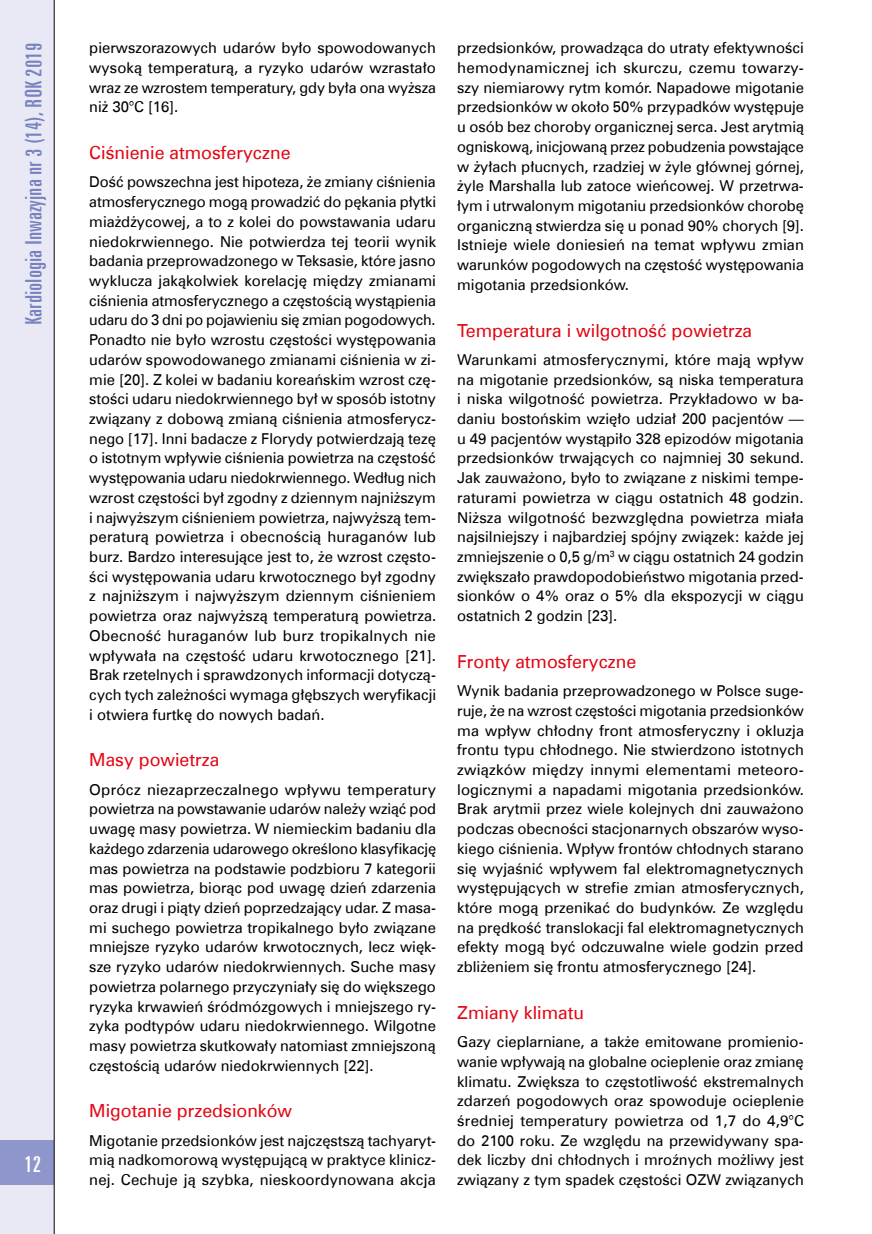
<style>
.page{position:relative;width:872px;height:1234px;background:#fff}
.page>*{position:absolute;margin:0;border:0;box-sizing:border-box;transform-origin:0 0}
.t1{font:22.5px "Zurich X Cn EU";color:#7882bf;scale:1.07 1}
.t2{font:22.5px "Zurich X Cn EU";color:#fff;scale:1.07 1}
.t3{font:18px "Zurich EU";color:#e30613}
.t4{font:15px/19.6px "Zurich EU";color:#000;text-align:justify}
</style>
<div class="page">
<div style="left:0;top:0;width:54px;height:1233px;background:#e9e9f6"></div>
<div style="left:0;top:1140px;width:54px;height:44px;background:#8f96cb"></div>
<hr style="left:54px;top:0;width:1px;height:1233px;background:#000">
<h1 class="t1" style="left:20px;top:325px;width:265px;rotate:-90deg">Kardiologia Inwazyjna nr 3 (14), ROK 2019</h1>
<p class="t4" style="left:89px;top:38px;width:348px">pierwszorazowych udarów było spowodowanych wysoką temperaturą, a ryzyko udarów wzrastało wraz ze wzrostem temperatury, gdy była ona wyższa niż 30°C [16].</p>
<p class="t3" style="left:89px;top:142px;width:203px">Ciśnienie atmosferyczne</p>
<p class="t4" style="left:89px;top:172px;width:348px">Dość powszechna jest hipoteza, że zmiany ciśnienia atmosferycznego mogą prowadzić do pękania płytki miażdżycowej, a to z kolei do powstawania udaru niedokrwiennego. Nie potwierdza tej teorii wynik badania przeprowadzonego w Teksasie, które jasno wyklucza jakąkolwiek korelację między zmianami ciśnienia atmosferycznego a częstością wystąpienia udaru do 3 dni po pojawieniu się zmian pogodowych.<br>Ponadto nie było wzrostu częstości występowania udarów spowodowanego zmianami ciśnienia w zi&shy;mie [20]. Z kolei w badaniu koreańskim wzrost czę&shy;stości udaru niedokrwiennego był w sposób istotny związany z dobową zmianą ciśnienia atmosferycz&shy;nego [17]. Inni badacze z Florydy potwierdzają tezę o istotnym wpływie ciśnienia powietrza na częstość występowania udaru niedokrwiennego. Według nich wzrost częstości był zgodny z dziennym najniższym i najwyższym ciśnieniem powietrza, najwyższą tem&shy;peraturą powietrza i obecnością huraganów lub burz. Bardzo interesujące jest to, że wzrost często&shy;ści występowania udaru krwotocznego był zgodny z najniższym i najwyższym dziennym ciśnieniem powietrza oraz najwyższą temperaturą powietrza.<br>Obecność huraganów lub burz tropikalnych nie wpływała na częstość udaru krwotocznego [21].<br>Brak rzetelnych i sprawdzonych informacji dotyczą&shy;cych tych zależności wymaga głębszych weryfikacji i otwiera furtkę do nowych badań.</p>
<p class="t3" style="left:89px;top:749px;width:132px">Masy powietrza</p>
<p class="t4" style="left:89px;top:779px;width:348px">Oprócz niezaprzeczalnego wpływu temperatury powietrza na powstawanie udarów należy wziąć pod uwagę masy powietrza. W niemieckim badaniu dla każdego zdarzenia udarowego określono klasyfikację mas powietrza na podstawie podzbioru 7 kategorii mas powietrza, biorąc pod uwagę dzień zdarzenia oraz drugi i piąty dzień poprzedzający udar. Z masa&shy;mi suchego powietrza tropikalnego było związane mniejsze ryzyko udarów krwotocznych, lecz więk&shy;sze ryzyko udarów niedokrwiennych. Suche masy powietrza polarnego przyczyniały się do większego ryzyka krwawień śródmózgowych i mniejszego ry&shy;zyka podtypów udaru niedokrwiennego. Wilgotne masy powietrza skutkowały natomiast zmniejszoną częstością udarów niedokrwiennych [22].</p>
<p class="t3" style="left:89px;top:1099px;width:204px">Migotanie przedsionków</p>
<p class="t4" style="left:89px;top:1130px;width:348px">Migotanie przedsionków jest najczęstszą tachyaryt&shy;mią nadkomorową występującą w praktyce klinicz&shy;nej. Cechuje ją szybka, nieskoordynowana akcja</p>
<h1 class="t2" style="left:24px;top:1150px;width:17px">12</h1>
<p class="t4" style="left:457px;top:38px;width:348px">przedsionków, prowadząca do utraty efektywności hemodynamicznej ich skurczu, czemu towarzy&shy;szy niemiarowy rytm komór. Napadowe migotanie przedsionków w około 50% przypadków występuje u osób bez choroby organicznej serca. Jest arytmią ogniskową, inicjowaną przez pobudzenia powstające w żyłach płucnych, rzadziej w żyle głównej górnej, żyle Marshalla lub zatoce wieńcowej. W przetrwa&shy;łym i utrwalonym migotaniu przedsionków chorobę organiczną stwierdza się u ponad 90% chorych [9].<br>Istnieje wiele doniesień na temat wpływu zmian warunków pogodowych na częstość występowania migotania przedsionków.</p>
<p class="t3" style="left:457px;top:319px;width:296px">Temperatura i wilgotność powietrza</p>
<p class="t4" style="left:457px;top:349px;width:348px">Warunkami atmosferycznymi, które mają wpływ na migotanie przedsionków, są niska temperatura i niska wilgotność powietrza. Przykładowo w ba&shy;daniu bostońskim wzięło udział 200 pacjentów — u 49 pacjentów wystąpiło 328 epizodów migotania przedsionków trwających co najmniej 30 sekund.<br>Jak zauważono, było to związane z niskimi tempe&shy;raturami powietrza w ciągu ostatnich 48 godzin.<br>Niższa wilgotność bezwzględna powietrza miała najsilniejszy i najbardziej spójny związek: każde jej zmniejszenie o 0,5 g/m<sup>3</sup> w ciągu ostatnich 24 godzin zwiększało prawdopodobieństwo migotania przed&shy;sionków o 4% oraz o 5% dla ekspozycji w ciągu ostatnich 2 godzin [23].</p>
<p class="t3" style="left:457px;top:650px;width:181px">Fronty atmosferyczne</p>
<p class="t4" style="left:457px;top:680px;width:348px">Wynik badania przeprowadzonego w Polsce suge&shy;ruje, że na wzrost częstości migotania przedsionków ma wpływ chłodny front atmosferyczny i okluzja frontu typu chłodnego. Nie stwierdzono istotnych związków między innymi elementami meteoro&shy;logicznymi a napadami migotania przedsionków.<br>Brak arytmii przez wiele kolejnych dni zauważono podczas obecności stacjonarnych obszarów wyso&shy;kiego ciśnienia. Wpływ frontów chłodnych starano się wyjaśnić wpływem fal elektromagnetycznych występujących w strefie zmian atmosferycznych, które mogą przenikać do budynków. Ze względu na prędkość translokacji fal elektromagnetycznych efekty mogą być odczuwalne wiele godzin przed zbliżeniem się frontu atmosferycznego [24].</p>
<p class="t3" style="left:457px;top:1001px;width:128px">Zmiany klimatu</p>
<p class="t4" style="left:457px;top:1031px;width:348px">Gazy cieplarniane, a także emitowane promienio&shy;wanie wpływają na globalne ocieplenie oraz zmianę klimatu. Zwiększa to częstotliwość ekstremalnych zdarzeń pogodowych oraz spowoduje ocieplenie średniej temperatury powietrza od 1,7 do 4,9°C do 2100 roku. Ze względu na przewidywany spa&shy;dek liczby dni chłodnych i mroźnych możliwy jest związany z tym spadek częstości OZW związanych</p>
</div>
